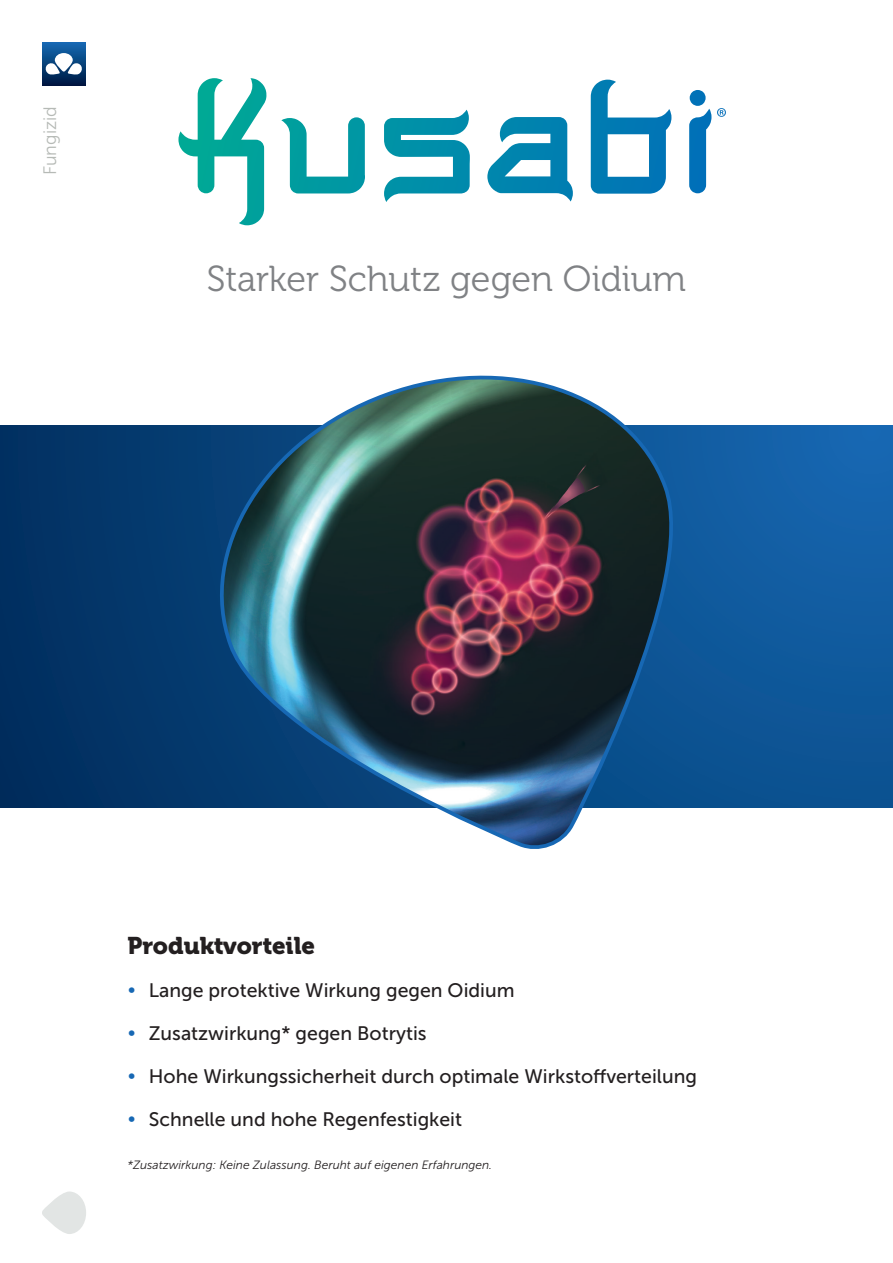
<style>
.page{position:relative;width:893px;height:1263px;background:#fff}
.page>*{position:absolute;margin:0;border:0;box-sizing:border-box;transform-origin:0 0}
.Slogan{font:36px "Museo 300";color:#808285}
.Produktvorteile{font:24px "Museo 900";color:#231f20}
.Produktvorteile_teks{font:19.5px "Museo Sans 500";color:#231f20}
.t1{font:18px "Museo Sans 300";color:#b6bab6}
.Produktvorteile_teks-2{font:italic 12px "Museo Sans 300";color:#231f20}
.s1{font-family:"Museo Sans 300";color:#1768b4}
</style>
<div class="page">
<div style="left:43px;top:43px;width:42px;height:42px;background:linear-gradient(to bottom,#1569b1,#011e47)"></div>
<svg style="left:46px;top:53px;width:36px;height:22px"></svg>
<svg style="left:42px;top:1191px;width:44px;height:43px"></svg>
<svg style="left:0;top:425px;width:893px;height:383px;background:#094782"></svg>
<img style="left:196px;top:375px;width:504px;height:474px">
<svg style="left:717px;top:108px;width:9px;height:9px"></svg>
<svg style="left:178px;top:78px;width:89px;height:147px"></svg>
<svg style="left:281px;top:117px;width:84px;height:76px"></svg>
<svg style="left:384px;top:110px;width:86px;height:92px"></svg>
<svg style="left:487px;top:117px;width:86px;height:85px"></svg>
<svg style="left:591px;top:80px;width:80px;height:114px"></svg>
<svg style="left:689px;top:90px;width:22px;height:103px"></svg>
<p class="t1" style="left:40px;top:175px;width:71px;rotate:-90deg">Fungizid</p>
<p class="Slogan" style="left:207px;top:259px;width:481px">Starker Schutz gegen Oidium</p>
<p class="Produktvorteile" style="left:128px;top:931px;width:189px">Produktvorteile</p>
<p class="Produktvorteile_teks" style="left:128px;top:979px;width:388px"><span class="s1">•</span> Lange protektive Wirkung gegen Oidium</p>
<p class="Produktvorteile_teks" style="left:128px;top:1022px;width:301px"><span class="s1">•</span> Zusatzwirkung* gegen Botrytis</p>
<p class="Produktvorteile_teks" style="left:128px;top:1065px;width:571px"><span class="s1">•</span> Hohe Wirkungssicherheit durch optimale Wirkstoffverteilung</p>
<p class="Produktvorteile_teks" style="left:128px;top:1108px;width:336px"><span class="s1">•</span> Schnelle und hohe Regenfestigkeit</p>
<p class="Produktvorteile_teks-2" style="left:128px;top:1158px;width:366px">*Zusatzwirkung: Keine Zulassung. Beruht auf eigenen Erfahrungen.</p>
</div>
